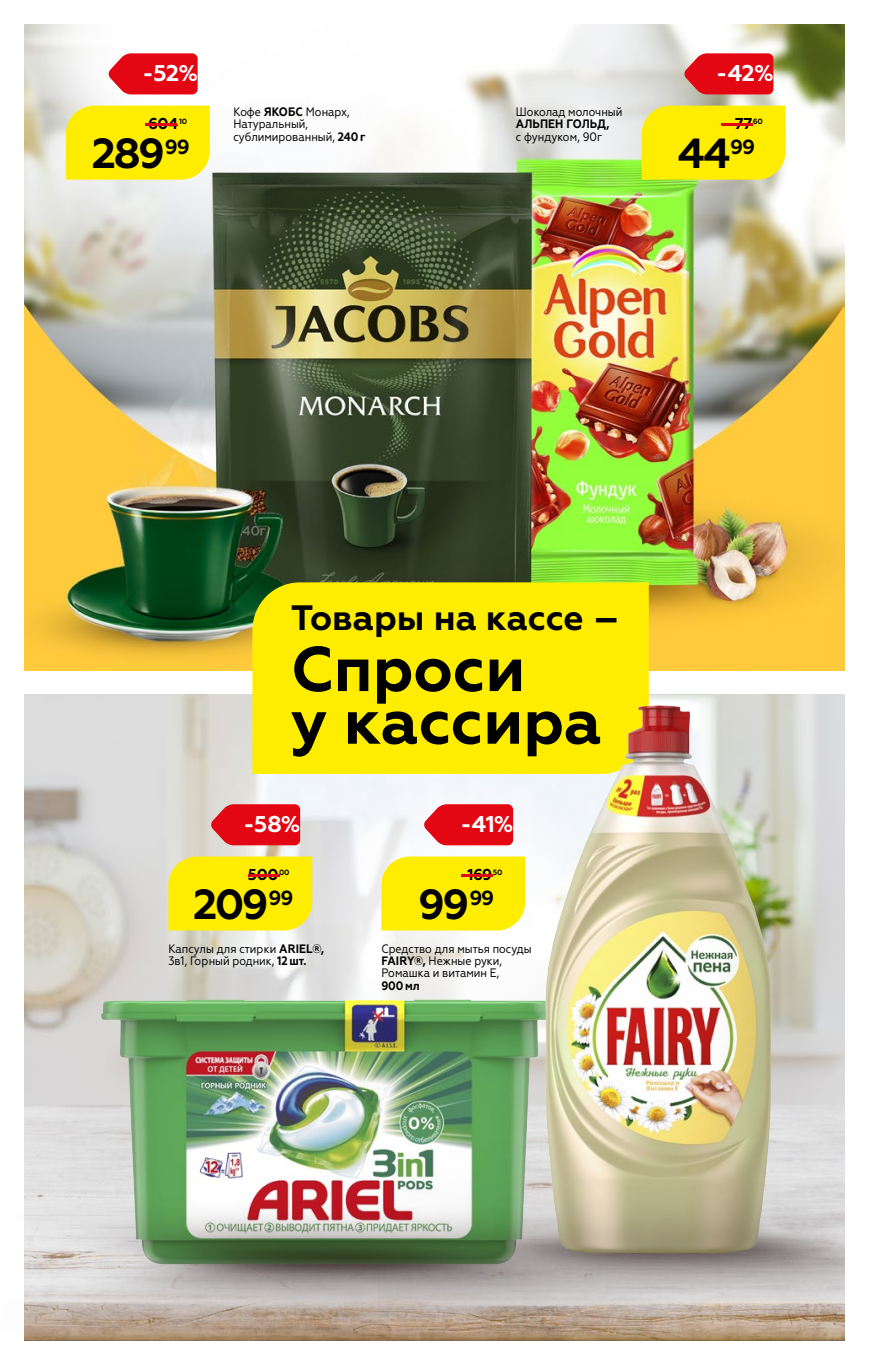
<style>
.page{position:relative;width:869px;height:1365px;background:#fff}
.page>*{position:absolute;margin:0;border:0;box-sizing:border-box;transform-origin:0 0}
.t1{font:700 63px/52.7px "Geometria";color:#000}
.t2{font:700 42px "Geometria";letter-spacing:-.055em;color:#000}
.t3{font:700 35.18px "Geometria";color:#000}
.t4{font:700 22.75px "Geometria";color:#fff}
.t5{font:700 15.75px "Geometria";letter-spacing:-.03em;color:#000}
.t6{font:12.25px/12.2px "Geometria Narrow";color:#000}
.t7{font:700 7.7px "Geometria";color:#000}
.s1{font-size:15.75px;color:#e30613}
.s2{font-weight:700}
.s3{color:#e30613}
</style>
<div class="page">
<img style="left:25px;top:25px;width:818px;height:645px">
<img style="left:25px;top:694px;width:818px;height:645px">
<svg style="left:308px;top:768px;width:313px;height:313px;fill:#f4f6f9"></svg>
<div style="left:252px;top:582px;width:396px;height:191px;background:#ffed00"></div>
<img style="left:24px;top:1294px;width:637px;height:35px">
<img style="left:101px;top:999px;width:443px;height:194px">
<img style="left:24px;top:1193px;width:354px;height:101px">
<img style="left:378px;top:1282px;width:465px;height:35px">
<img style="left:544px;top:705px;width:227px;height:414px">
<img style="left:221px;top:1119px;width:622px;height:163px">
<div style="left:168px;top:856px;width:144px;height:74px;background:#ffed00"></div>
<svg style="left:210px;top:804px;width:90px;height:41px"></svg>
<div style="left:66px;top:106px;width:144px;height:74px;background:#ffed00"></div>
<svg style="left:108px;top:53px;width:89px;height:41px"></svg>
<div style="left:381px;top:856px;width:144px;height:74px;background:#ffed00"></div>
<svg style="left:423px;top:804px;width:90px;height:41px"></svg>
<div style="left:641px;top:106px;width:144px;height:74px;background:#ffed00"></div>
<svg style="left:683px;top:53px;width:90px;height:41px"></svg>
<p class="t4" style="left:142px;top:59px;width:57px">-52%</p>
<p class="t4" style="left:715px;top:59px;width:59px">-42%</p>
<p class="t5" style="left:148px;top:114px;width:32px">604</p>
<p class="t7" style="left:136px;top:116px;width:53px"><span class="s1">-</span>10</p>
<p class="t2" style="left:92px;top:129px;width:100px">289<sup>99</sup></p>
<p class="t6" style="left:233px;top:106px;width:133px">Кофе <span class="s2">ЯКОБС</span> Монарх,<br>Натуральный, сублимированный, <span class="s2">240г</span></p>
<p class="t6" style="left:515px;top:106px;width:108px">Шоколад молочный<br><span class="s2">АЛЬПЕН ГОЛЬД,<br></span>с фундуком, 90г</p>
<p class="t5" style="left:734px;top:114px;width:19px">77</p>
<p class="t7" style="left:711px;top:116px;width:53px"><span class="s1">-</span>60</p>
<p class="t2" style="left:677px;top:129px;width:79px">44<sup>99</sup></p>
<p class="t3" style="left:291px;top:596px;width:330px">Товары на кассе –</p>
<p class="t1" style="left:291px;top:643px;width:312px">Cпроси<br>у кассира</p>
<p class="t4" style="left:243px;top:810px;width:59px">-58%</p>
<p class="t4" style="left:460px;top:810px;width:55px">-41%</p>
<p class="t5" style="left:238px;top:865px;width:53px"><span class="s3">-</span>500<sup>00</sup></p>
<p class="t5" style="left:467px;top:865px;width:27px">169</p>
<p class="t7" style="left:451px;top:867px;width:53px"><span class="s1">-</span>50</p>
<p class="t2" style="left:193px;top:879px;width:102px">209<sup>99</sup></p>
<p class="t2" style="left:418px;top:879px;width:77px">99<sup>99</sup></p>
<p class="t6" style="left:168px;top:942px;width:157px">Капсулы для стирки <span class="s2">ARIEL®,<br></span>3в1, Горный родник, <span class="s2">12шт.</span></p>
<p class="t6" style="left:381px;top:942px;width:152px">Средство для мытья посуды<br><span class="s2">FAIRY®,</span> Нежные руки,<br>Ромашка и витамин Е,<br><span class="s2">900мл</span></p>
</div>
